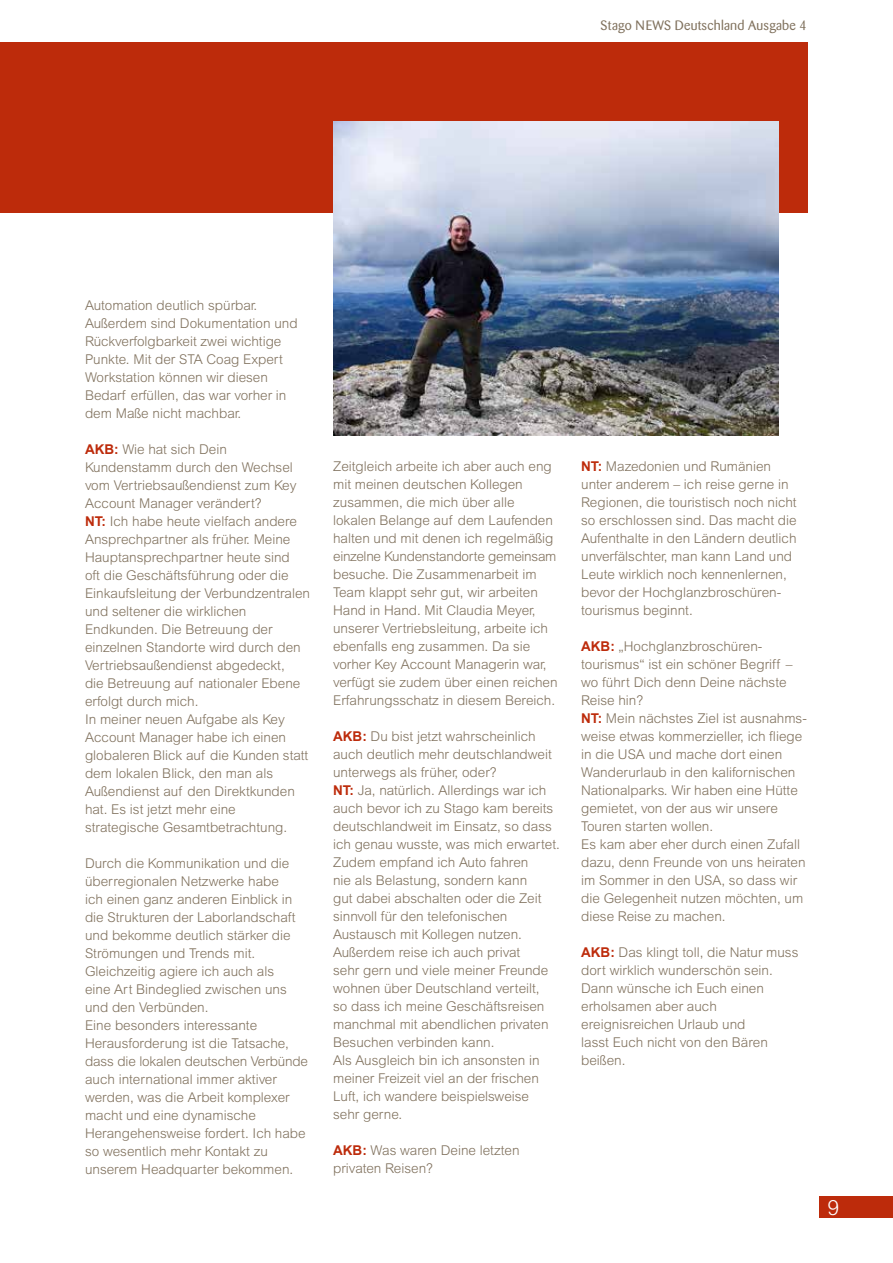
<style>
.page{position:relative;width:893px;height:1263px;background:#fff}
.page>*{position:absolute;margin:0;border:0;box-sizing:border-box;transform-origin:0 0}
.t1{font:300 21px "Arial MT Std";color:#fff}
.t2{font:300 13.5px/18px "Arial MT Std";color:#80715d}
.t3{font:13.5px "Barmeno";letter-spacing:.015em;color:#80715d}
.s1{font-family:"Arial";font-weight:700;color:#bd2b0b}
</style>
<div class="page">
<div style="left:820px;top:1196px;width:73px;height:21px;background:#bd2b0b"></div>
<div style="left:0;top:43px;width:808px;height:170px;background:#bd2b0b"></div>
<img style="left:333px;top:121px;width:445px;height:314px">
<p class="t3" style="left:601px;top:18px;width:208px">Stago NEWS Deutschland Ausgabe 4</p>
<p class="t2" style="left:85px;top:296px;width:214px">Automation deutlich spürbar.<br>Außerdem sind Dokumentation und<br>Rückverfolgbarkeit zwei wichtige<br>Punkte. Mit der STA Coag Expert<br>Workstation können wir diesen<br>Bedarf erfüllen, das war vorher in dem Maße nicht machbar.</p>
<p class="t2" style="left:85px;top:440px;width:227px"><span class="s1">AKB:</span> Wie hat sich Dein<br>Kundenstamm durch den Wechsel vom Vertriebsaußendienst zum Key<br>Account Manager verändert?<br><span class="s1">NT:</span> Ich habe heute vielfach andere<br>Ansprechpartner als früher. Meine<br>Hauptansprechpartner heute sind<br>oft die Geschäftsführung oder die<br>Einkaufsleitung der Verbundzentralen und seltener die wirklichen<br>Endkunden. Die Betreuung der einzelnen Standorte wird durch den<br>Vertriebsaußendienst abgedeckt,<br>die Betreuung auf nationaler Ebene erfolgt durch mich.<br>In meiner neuen Aufgabe als Key<br>Account Manager habe ich einen globaleren Blick auf die Kunden statt dem lokalen Blick, den man als<br>Außendienst auf den Direktkunden hat. Es ist jetzt mehr eine strategische Gesamtbetrachtung.</p>
<p class="t2" style="left:85px;top:854px;width:224px">Durch die Kommunikation und die überregionalen Netzwerke habe<br>ich einen ganz anderen Einblick in die Strukturen der Laborlandschaft und bekomme deutlich stärker die<br>Strömungen und Trends mit.<br>Gleichzeitig agiere ich auch als<br>eine Art Bindeglied zwischen uns und den Verbünden.<br>Eine besonders interessante<br>Herausforderung ist die Tatsache, dass die lokalen deutschen Verbünde auch international immer aktiver werden, was die Arbeit komplexer macht und eine dynamische<br>Herangehensweise fordert. Ich habe so wesentlich mehr Kontakt zu unserem Headquarter bekommen.</p>
<p class="t2" style="left:333px;top:457px;width:226px">Zeitgleich arbeite ich aber auch eng mit meinen deutschen Kollegen zusammen, die mich über alle lokalen Belange auf dem Laufenden halten und mit denen ich regelmäßig einzelne Kundenstandorte gemeinsam besuche. Die Zusammenarbeit im Team klappt sehr gut, wir arbeiten Hand in Hand. Mit Claudia Meyer, unserer Vertriebsleitung, arbeite ich ebenfalls eng zusammen. Da sie vorher Key Account Managerin war, verfügt sie zudem über einen reichen Erfahrungsschatz in diesem Bereich.</p>
<p class="t2" style="left:333px;top:727px;width:228px"><span class="s1">AKB:</span> Du bist jetzt wahrscheinlich auch deutlich mehr deutschlandweit unterwegs als früher, oder?<br><span class="s1">NT:</span> Ja, natürlich. Allerdings war ich auch bevor ich zu Stago kam bereits deutschlandweit im Einsatz, so dass ich genau wusste, was mich erwartet.<br>Zudem empfand ich Auto fahren<br>nie als Belastung, sondern kann<br>gut dabei abschalten oder die Zeit sinnvoll für den telefonischen<br>Austausch mit Kollegen nutzen.<br>Außerdem reise ich auch privat<br>sehr gern und viele meiner Freunde wohnen über Deutschland verteilt,<br>so dass ich meine Geschäftsreisen manchmal mit abendlichen privaten<br>Besuchen verbinden kann.<br>Als Ausgleich bin ich ansonsten in meiner Freizeit viel an der frischen<br>Luft, ich wandere beispielsweise<br>sehr gerne.</p>
<p class="t2" style="left:333px;top:1141px;width:188px"><span class="s1">AKB:</span> Was waren Deine letzten privaten Reisen?</p>
<p class="t2" style="left:581px;top:457px;width:217px"><span class="s1">NT:</span> Mazedonien und Rumänien unter anderem – ich reise gerne in<br>Regionen, die touristisch noch nicht so erschlossen sind. Das macht die<br>Aufenthalte in den Ländern deutlich unverfälschter, man kann Land und<br>Leute wirklich noch kennenlernen, bevor der Hochglanzbroschüren&shy;tourismus beginnt.</p>
<p class="t2" style="left:581px;top:637px;width:227px"><span class="s1">AKB:</span> „Hochglanzbroschüren&shy;tourismus“ ist ein schöner Begriff – wo führt Dich denn Deine nächste<br>Reise hin?<br><span class="s1">NT:</span> Mein nächstes Ziel ist ausnahms&shy;weise etwas kommerzieller, ich fliege in die USA und mache dort einen<br>Wanderurlaub in den kalifornischen<br>Nationalparks. Wir haben eine Hütte gemietet, von der aus wir unsere<br>Touren starten wollen.<br>Es kam aber eher durch einen Zufall dazu, denn Freunde von uns heiraten im Sommer in den USA, so dass wir die Gelegenheit nutzen möchten, um diese Reise zu machen.</p>
<p class="t2" style="left:581px;top:943px;width:219px"><span class="s1">AKB:</span> Das klingt toll, die Natur muss dort wirklich wunderschön sein.<br>Dann wünsche ich Euch einen erholsamen aber auch ereignisreichen Urlaub und<br>lasst Euch nicht von den Bären beißen.</p>
<h1 class="t1" style="left:827px;top:1195px;width:13px">9</h1>
</div>
